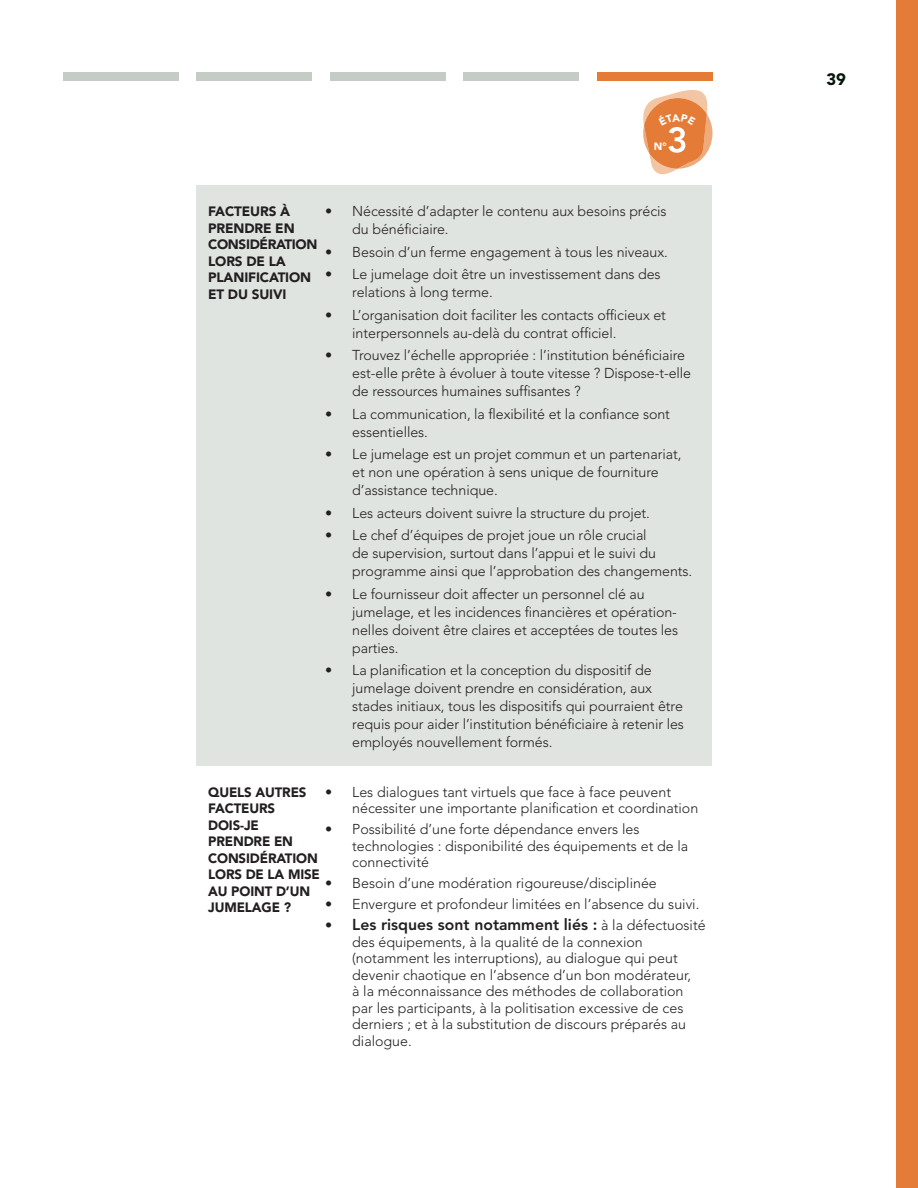
<style>
.page{position:relative;width:918px;height:1188px;background:#fff}
.page>*{position:absolute;margin:0;border:0;box-sizing:border-box;transform-origin:0 0}
.t1{font:900 16.5px "Avenir";color:#05170c}
.t2{font:800 15.75px "Avenir";color:#231f20}
.t3{font:300 14.25px/18px "Avenir";letter-spacing:-.005em;color:#231f20}
.t4{font:900 13.5px/16.5px "Avenir";letter-spacing:-.01em;color:#231f20}
.t5{font:900 10.5px "Avenir";color:#fff}
.s1{font-weight:300;font-size:14.25px}
</style>
<div class="page">
<div style="left:896px;top:0;width:22px;height:1188px;background:#e47c37"></div>
<div style="left:196px;top:72px;width:116px;height:9px;background:#c5ccc6"></div>
<div style="left:63px;top:72px;width:115px;height:9px;background:#c5ccc6"></div>
<div style="left:330px;top:72px;width:116px;height:9px;background:#c5ccc6"></div>
<div style="left:464px;top:72px;width:115px;height:9px;background:#c5ccc6"></div>
<div style="left:597px;top:72px;width:115px;height:9px;background:#e47c37"></div>
<div style="left:196px;top:185px;width:516px;height:581px;background:#e0e4e1"></div>
<svg style="left:643px;top:90px;width:70px;height:84px"></svg>
<p class="t5" style="left:654px;top:140px;width:14px">n°</p>
<p class="t4" style="left:208px;top:203px;width:111px">FACTEURS À<br>PRENDRE EN<br>CONSIDÉRATION<br>LORS DE LA<br>PLANIFICATION<br>ET DU SUIVI</p>
<p class="t3" style="left:352px;top:203px;width:316px;text-indent:-27px">• Nécessité d’adapter le contenu aux besoins précis du bénéficiaire.</p>
<p class="t3" style="left:325px;top:243px;width:344px">• Besoin d’un ferme engagement à tous les niveaux.</p>
<p class="t3" style="left:352px;top:266px;width:310px;text-indent:-27px">• Le jumelage doit être un investissement dans des relations à long terme.</p>
<p class="t3" style="left:352px;top:306px;width:315px;text-indent:-27px">• L’organisation doit faciliter les contacts officieux et interpersonnels au-delà du contrat officiel.</p>
<p class="t3" style="left:352px;top:347px;width:340px;text-indent:-27px">• Trouvez l’échelle appropriée : l’institution bénéficiaire est-elle prête à évoluer à toute vitesse ? Dispose-t-elle de ressources humaines suffisantes ?</p>
<p class="t3" style="left:352px;top:405px;width:319px;text-indent:-27px">• La communication, la flexibilité et la confiance sont essentielles.</p>
<p class="t3" style="left:352px;top:445px;width:331px;text-indent:-27px">• Le jumelage est un projet commun et un partenariat, et non une opération à sens unique de fourniture d’assistance technique.</p>
<p class="t3" style="left:325px;top:504px;width:326px">• Les acteurs doivent suivre la structure du projet.</p>
<p class="t3" style="left:352px;top:526px;width:342px;text-indent:-27px">• Le chef d’équipes de projet joue un rôle crucial<br>de supervision, surtout dans l’appui et le suivi du programme ainsi que l’approbation des changements.</p>
<p class="t3" style="left:352px;top:585px;width:327px;text-indent:-27px">• Le fournisseur doit affecter un personnel clé au jumelage, et les incidences financières et opération&shy;nelles doivent être claires et acceptées de toutes les parties.</p>
<p class="t3" style="left:352px;top:661px;width:333px;text-indent:-27px">• La planification et la conception du dispositif de jumelage doivent prendre en considération, aux stades initiaux, tous les dispositifs qui pourraient être requis pour aider l’institution bénéficiaire à retenir les employés nouvellement formés.</p>
<p class="t3" style="left:352px;top:784px;width:348px;line-height:16.5px;text-indent:-27px">• Les dialogues tant virtuels que face à face peuvent nécessiter une importante planification et coordination</p>
<p class="t3" style="left:352px;top:821px;width:338px;line-height:16.5px;text-indent:-27px">• Possibilité d’une forte dépendance envers les technologies : disponibilité des équipements et de la connectivité</p>
<p class="t3" style="left:325px;top:875px;width:333px">• Besoin d’une modération rigoureuse/disciplinée</p>
<p class="t3" style="left:325px;top:896px;width:376px">• Envergure et profondeur limitées en l’absence du suivi.</p>
<p class="t2" style="left:325px;top:916px;width:382px"><span class="s1">•</span> Les risques sont notamment liés : <span class="s1">à la défectuosité</span></p>
<p class="t3" style="left:352px;top:934px;width:341px;line-height:16.5px">des équipements, à la qualité de la connexion (notamment les interruptions), au dialogue qui peut devenir chaotique en l’absence d’un bon modérateur, à la méconnaissance des méthodes de collaboration par les participants, à la politisation excessive de ces derniers ; et à la substitution de discours préparés au dialogue.</p>
<p class="t4" style="left:208px;top:784px;width:113px">QUELS AUTRES<br>FACTEURS<br>DOIS-JE<br>PRENDRE EN<br>CONSIDÉRATION<br>LORS DE LA MISE<br>AU POINT D’UN<br>JUMELAGE ?</p>
<p class="t1" style="left:826px;top:69px;width:21px">39</p>
</div>
